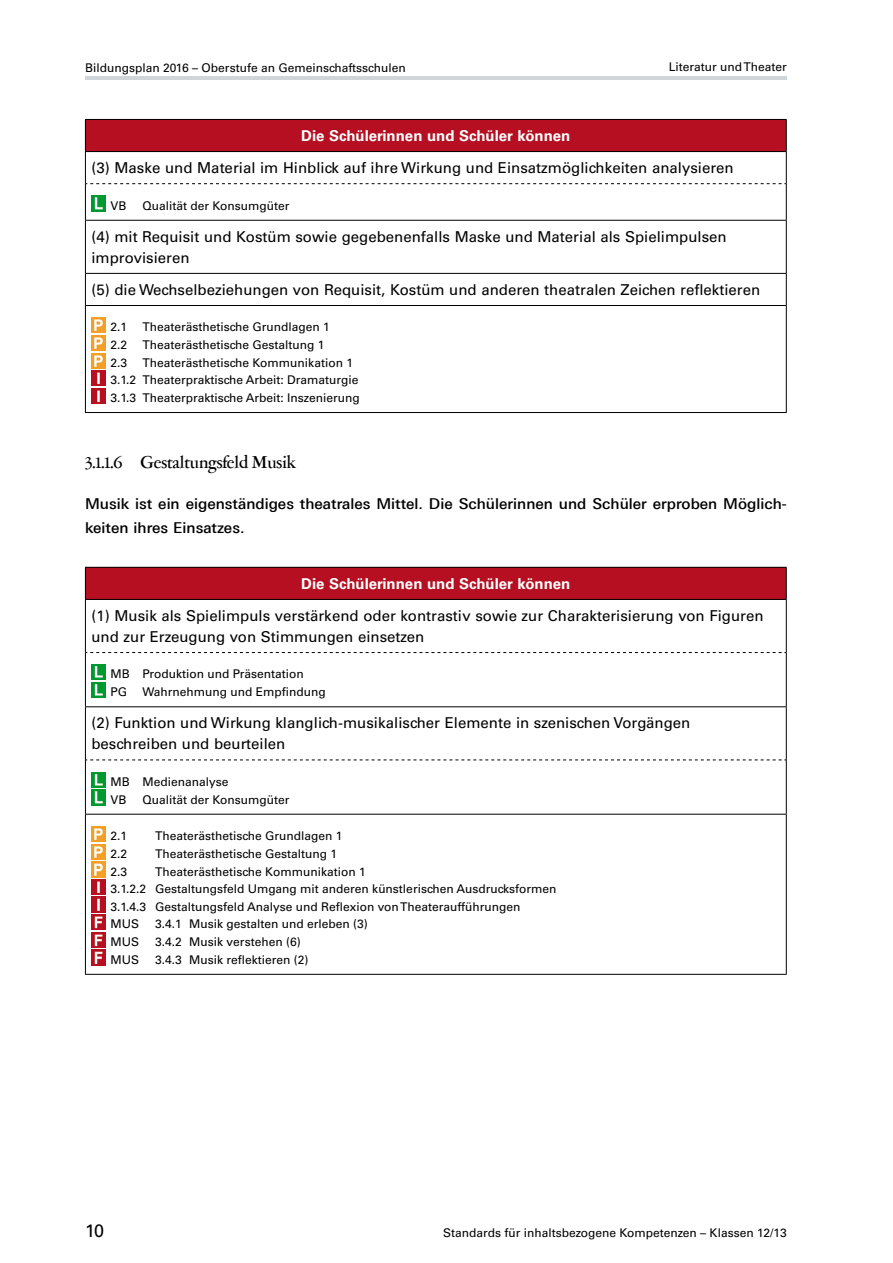
<style>
.page{position:relative;width:893px;height:1263px;background:#fff}
.page>*{position:absolute;margin:0;border:0;box-sizing:border-box;transform-origin:0 0}
.t1{font:500 19.5px "Garamont Amst SH";color:#000}
.t2{font:18px "Univers LT Std";color:#000}
.t3{font:15px/21px "Univers LT Std";color:#000}
.t4{font:500 15px/24px "Linotype Univers 530";color:#000}
.t5{font:700 15px "Univers LT Std";color:#fff}
.t6{font:12px/17.5px "Univers LT Std";color:#000}
</style>
<div class="page">
<hr style="left:85px;top:77px;width:702px;height:3px;background:#cfd5d8">
<div style="left:85px;top:119px;width:701px;height:33px;background:#b60f21"></div>
<hr style="left:85px;top:119px;width:702px;height:1px;background:#000">
<hr style="left:85px;top:120px;width:1px;height:31px;background:#000">
<hr style="left:786px;top:120px;width:1px;height:31px;background:#000">
<hr style="left:85px;top:151px;width:702px;height:1px;background:#000">
<hr style="left:85px;top:152px;width:1px;height:32px;background:#000">
<hr style="left:786px;top:152px;width:1px;height:32px;background:#000">
<svg style="left:86px;top:183px;width:700px;height:1px"></svg>
<hr style="left:85px;top:184px;width:1px;height:36px;background:#000">
<hr style="left:786px;top:184px;width:1px;height:36px;background:#000">
<hr style="left:85px;top:220px;width:702px;height:1px;background:#000">
<hr style="left:85px;top:221px;width:1px;height:52px;background:#000">
<hr style="left:786px;top:221px;width:1px;height:52px;background:#000">
<hr style="left:85px;top:273px;width:702px;height:1px;background:#000">
<hr style="left:85px;top:274px;width:1px;height:31px;background:#000">
<hr style="left:786px;top:274px;width:1px;height:31px;background:#000">
<hr style="left:85px;top:305px;width:702px;height:1px;background:#000">
<hr style="left:85px;top:306px;width:1px;height:106px;background:#000">
<hr style="left:786px;top:306px;width:1px;height:106px;background:#000">
<hr style="left:85px;top:412px;width:702px;height:1px;background:#000">
<img style="left:91px;top:196px;width:14px;height:15px">
<img style="left:91px;top:318px;width:14px;height:15px">
<img style="left:91px;top:335px;width:14px;height:16px">
<img style="left:91px;top:353px;width:14px;height:15px">
<img style="left:91px;top:371px;width:14px;height:15px">
<img style="left:91px;top:388px;width:14px;height:15px">
<div style="left:85px;top:567px;width:701px;height:32px;background:#b60f21"></div>
<hr style="left:85px;top:567px;width:702px;height:1px;background:#000">
<hr style="left:85px;top:568px;width:1px;height:31px;background:#000">
<hr style="left:786px;top:568px;width:1px;height:31px;background:#000">
<hr style="left:85px;top:599px;width:702px;height:1px;background:#000">
<hr style="left:85px;top:600px;width:1px;height:52px;background:#000">
<hr style="left:786px;top:600px;width:1px;height:52px;background:#000">
<svg style="left:86px;top:652px;width:700px;height:1px"></svg>
<hr style="left:85px;top:652px;width:1px;height:54px;background:#000">
<hr style="left:786px;top:652px;width:1px;height:54px;background:#000">
<hr style="left:85px;top:706px;width:702px;height:1px;background:#000">
<hr style="left:85px;top:707px;width:1px;height:53px;background:#000">
<hr style="left:786px;top:707px;width:1px;height:53px;background:#000">
<svg style="left:86px;top:759px;width:700px;height:1px"></svg>
<hr style="left:85px;top:760px;width:1px;height:54px;background:#000">
<hr style="left:786px;top:760px;width:1px;height:54px;background:#000">
<hr style="left:85px;top:814px;width:702px;height:1px;background:#000">
<hr style="left:85px;top:814px;width:1px;height:160px;background:#000">
<hr style="left:786px;top:814px;width:1px;height:160px;background:#000">
<hr style="left:85px;top:974px;width:702px;height:1px;background:#000">
<img style="left:91px;top:665px;width:14px;height:15px">
<img style="left:91px;top:682px;width:14px;height:16px">
<img style="left:91px;top:772px;width:14px;height:15px">
<img style="left:91px;top:790px;width:14px;height:15px">
<img style="left:91px;top:826px;width:14px;height:16px">
<img style="left:91px;top:844px;width:14px;height:15px">
<img style="left:91px;top:862px;width:14px;height:15px">
<img style="left:91px;top:879px;width:14px;height:15px">
<img style="left:91px;top:897px;width:14px;height:15px">
<img style="left:91px;top:914px;width:14px;height:16px">
<img style="left:91px;top:932px;width:14px;height:15px">
<img style="left:91px;top:950px;width:14px;height:15px">
<p class="t6" style="left:85px;top:59px;width:322px">Bildungsplan 2016 – Oberstufe an Gemeinschaftsschulen</p>
<p class="t6" style="left:669px;top:58px;width:119px">Literatur und Theater</p>
<p class="t5" style="left:301px;top:127px;width:271px">Die Schülerinnen und Schüler können</p>
<p class="t3" style="left:91px;top:157px;width:644px">(3) Maske und Material im Hinblick auf ihre Wirkung und Einsatzmöglichkeiten analysieren</p>
<p class="t6" style="left:111px;top:197px;width:18px">VB</p>
<p class="t6" style="left:142px;top:197px;width:149px">Qualität der Konsumgüter</p>
<p class="t3" style="left:91px;top:226px;width:637px">(4) mit Requisit und Kostüm sowie gegebenenfalls Maske und Material als Spielimpulsen improvisieren</p>
<p class="t3" style="left:91px;top:279px;width:670px">(5) die Wechselbeziehungen von Requisit, Kostüm und anderen theatralen Zeichen reflektieren</p>
<p class="t6" style="left:111px;top:318px;width:18px">2.1</p>
<p class="t6" style="left:142px;top:318px;width:189px">Theaterästhetische Grundlagen 1</p>
<p class="t6" style="left:111px;top:336px;width:18px">2.2</p>
<p class="t6" style="left:142px;top:336px;width:184px">Theaterästhetische Gestaltung 1</p>
<p class="t6" style="left:111px;top:354px;width:18px">2.3</p>
<p class="t6" style="left:111px;top:354px;width:251px;text-indent:32px">Theaterästhetische Kommunikation 1<br>3.1.2 Theaterpraktische Arbeit: Dramaturgie<br>3.1.3 Theaterpraktische Arbeit: Inszenierung</p>
<h1 class="t1" style="left:85px;top:452px;width:213px">3.1.1.6 Gestaltungsfeld Musik</h1>
<p class="t4" style="left:85px;top:491px;width:703px">Musik ist ein eigenständiges theatrales Mittel. Die Schülerinnen und Schüler erproben Möglich&shy;keiten ihres Einsatzes.</p>
<p class="t5" style="left:301px;top:575px;width:271px">Die Schülerinnen und Schüler können</p>
<p class="t3" style="left:91px;top:605px;width:674px">(1) Musik als Spielimpuls verstärkend oder kontrastiv sowie zur Charakterisierung von Figuren und zur Erzeugung von Stimmungen einsetzen</p>
<p class="t6" style="left:111px;top:665px;width:195px">MB Produktion und Präsentation<br>PG</p>
<p class="t6" style="left:142px;top:683px;width:185px">Wahrnehmung und Empfindung</p>
<p class="t3" style="left:91px;top:712px;width:600px">(2) Funktion und Wirkung klanglich-musikalischer Elemente in szenischen Vorgängen beschreiben und beurteilen</p>
<p class="t6" style="left:111px;top:773px;width:119px">MB Medienanalyse<br>VB</p>
<p class="t6" style="left:142px;top:791px;width:149px">Qualität der Konsumgüter</p>
<p class="t6" style="left:111px;top:827px;width:18px">2.1</p>
<p class="t6" style="left:155px;top:827px;width:189px">Theaterästhetische Grundlagen 1</p>
<p class="t6" style="left:111px;top:845px;width:18px">2.2</p>
<p class="t6" style="left:155px;top:845px;width:184px">Theaterästhetische Gestaltung 1</p>
<p class="t6" style="left:111px;top:862px;width:18px">2.3</p>
<p class="t6" style="left:111px;top:862px;width:447px;text-indent:45px">Theaterästhetische Kommunikation 1<br>3.1.2.2 Gestaltungsfeld Umgang mit anderen künstlerischen Ausdrucksformen 3.1.4.3 Gestaltungsfeld Analyse und Reflexion von Theateraufführungen<br>MUS</p>
<p class="t6" style="left:155px;top:915px;width:214px">3.4.1 Musik gestalten und erleben (3)</p>
<p class="t6" style="left:111px;top:933px;width:30px">MUS</p>
<p class="t6" style="left:155px;top:933px;width:147px">3.4.2 Musik verstehen (6)</p>
<p class="t6" style="left:111px;top:951px;width:30px">MUS</p>
<p class="t6" style="left:155px;top:951px;width:155px">3.4.3 Musik reflektieren (2)</p>
<h2 class="t2" style="left:85px;top:1220px;width:21px">10</h2>
<p class="t6" style="left:443px;top:1224px;width:345px">Standards für inhaltsbezogene Kompetenzen – Klassen 12/13</p>
</div>
